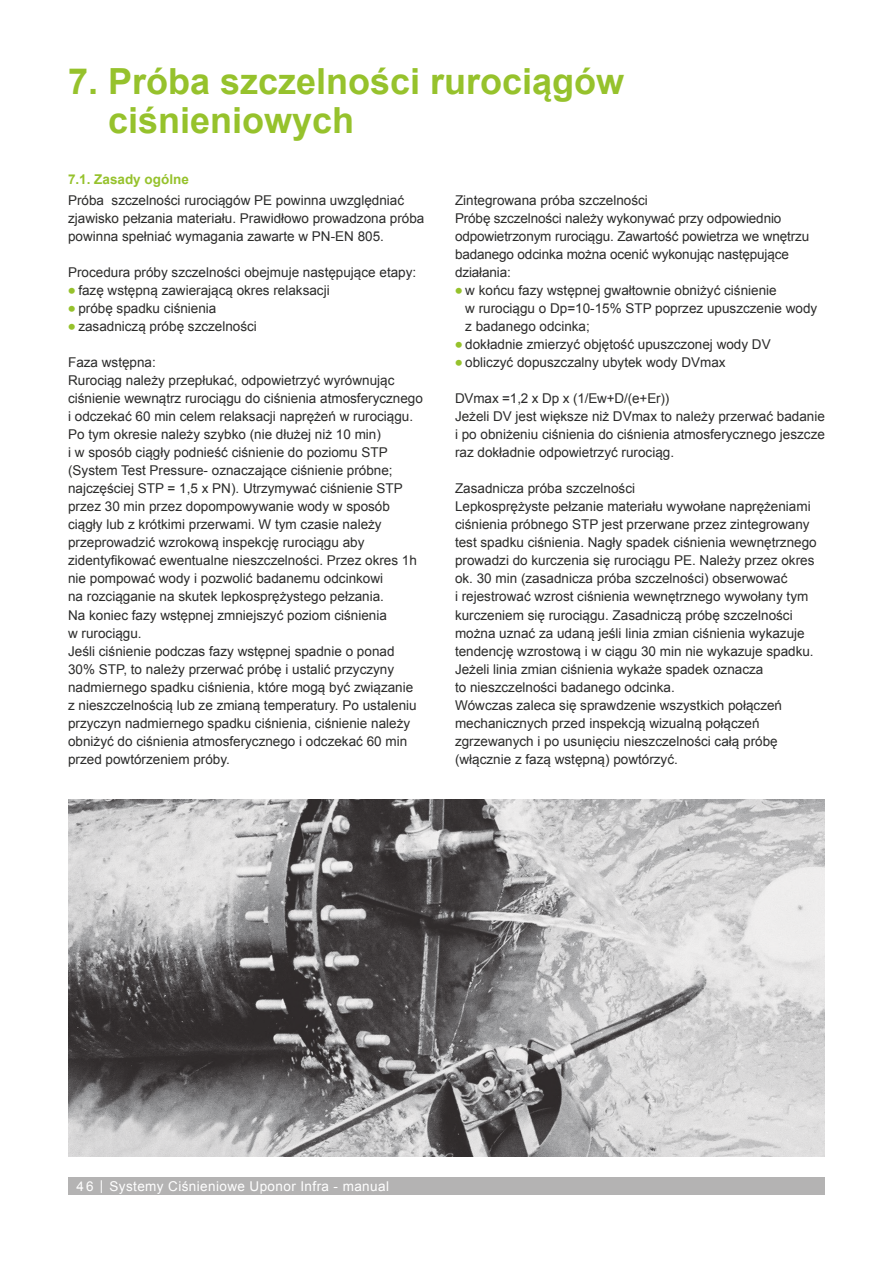
<style>
.page{position:relative;width:893px;height:1263px;background:#fff}
.page>*{position:absolute;margin:0;border:0;box-sizing:border-box;transform-origin:0 0}
.t1{font:700 36px/39px "Arial";color:#96c22c}
.t2{font:13.5px/18px "Arial";color:#2b2b2a}
.t3{font:13.5px "Arial";letter-spacing:.03em;color:#fff}
.t4{font:700 13.5px "Arial";color:#96c22c}
.s1{font-weight:700;font-size:21px;color:#96c22c}
</style>
<div class="page">
<div style="left:68px;top:1178px;width:757px;height:17px;background:#b4b3b3"></div>
<img style="left:68px;top:799px;width:757px;height:357px">
<h1 class="t1" style="left:108px;top:63px;width:518px;text-indent:-40px">7. Próba szczelności rurociągów ciśnieniowych</h1>
<p class="t4" style="left:68px;top:171px;width:122px">7.1. Zasady ogólne</p>
<p class="t2" style="left:68px;top:192px;width:358px">Próba szczelności rurociągów PE powinna uwzględniać zjawisko pełzania materiału. Prawidłowo prowadzona próba powinna spełniać wymagania zawarte w PN-EN 805.</p>
<p class="t2" style="left:68px;top:264px;width:350px">Procedura próby szczelności obejmuje następujące etapy:</p>
<p class="t2" style="left:68px;top:282px;width:263px"><span class="s1">•</span> fazę wstępną zawierającą okres relaksacji</p>
<p class="t2" style="left:68px;top:300px;width:150px"><span class="s1">•</span> próbę spadku ciśnienia</p>
<p class="t2" style="left:68px;top:318px;width:190px"><span class="s1">•</span> zasadniczą próbę szczelności</p>
<p class="t2" style="left:68px;top:354px;width:356px">Faza wstępna:<br>Rurociąg należy przepłukać, odpowietrzyć wyrównując ciśnienie wewnątrz rurociągu do ciśnienia atmosferycznego i odczekać 60 min celem relaksacji naprężeń w rurociągu.<br>Po tym okresie należy szybko (nie dłużej niż 10 min)<br>i w sposób ciągły podnieść ciśnienie do poziomu STP (System Test Pressure- oznaczające ciśnienie próbne; najczęściej STP = 1,5 x PN). Utrzymywać ciśnienie STP przez 30 min przez dopompowywanie wody w sposób ciągły lub z krótkimi przerwami. W tym czasie należy przeprowadzić wzrokową inspekcję rurociągu aby zidentyfikować ewentualne nieszczelności. Przez okres 1h nie pompować wody i pozwolić badanemu odcinkowi<br>na rozciąganie na skutek lepkosprężystego pełzania.<br>Na koniec fazy wstępnej zmniejszyć poziom ciśnienia<br>w rurociągu.<br>Jeśli ciśnienie podczas fazy wstępnej spadnie o ponad 30% STP, to należy przerwać próbę i ustalić przyczyny nadmiernego spadku ciśnienia, które mogą być związanie z nieszczelnością lub ze zmianą temperatury. Po ustaleniu przyczyn nadmiernego spadku ciśnienia, ciśnienie należy obniżyć do ciśnienia atmosferycznego i odczekać 60 min przed powtórzeniem próby.</p>
<p class="t2" style="left:455px;top:192px;width:356px">Zintegrowana próba szczelności<br>Próbę szczelności należy wykonywać przy odpowiednio odpowietrzonym rurociągu. Zawartość powietrza we wnętrzu badanego odcinka można ocenić wykonując następujące działania:</p>
<p class="t2" style="left:465px;top:282px;width:354px;text-indent:-10px"><span class="s1">•</span> w końcu fazy wstępnej gwałtownie obniżyć ciśnienie<br>w rurociągu o Dp=10-15% STP poprzez upuszczenie wody z badanego odcinka;</p>
<p class="t2" style="left:455px;top:336px;width:317px"><span class="s1">•</span> dokładnie zmierzyć objętość upuszczonej wody DV</p>
<p class="t2" style="left:455px;top:354px;width:272px"><span class="s1">•</span> obliczyć dopuszczalny ubytek wody DVmax</p>
<p class="t2" style="left:455px;top:390px;width:371px">DVmax =1,2 x Dp x (1/Ew+D/(e+Er))<br>Jeżeli DV jest większe niż DVmax to należy przerwać badanie i po obniżeniu ciśnienia do ciśnienia atmosferycznego jeszcze raz dokładnie odpowietrzyć rurociąg.</p>
<p class="t2" style="left:455px;top:480px;width:363px">Zasadnicza próba szczelności<br>Lepkosprężyste pełzanie materiału wywołane naprężeniami ciśnienia próbnego STP jest przerwane przez zintegrowany test spadku ciśnienia. Nagły spadek ciśnienia wewnętrznego prowadzi do kurczenia się rurociągu PE. Należy przez okres ok. 30 min (zasadnicza próba szczelności) obserwować<br>i rejestrować wzrost ciśnienia wewnętrznego wywołany tym kurczeniem się rurociągu. Zasadniczą próbę szczelności można uznać za udaną jeśli linia zmian ciśnienia wykazuje tendencję wzrostową i w ciągu 30 min nie wykazuje spadku.<br>Jeżeli linia zmian ciśnienia wykaże spadek oznacza<br>to nieszczelności badanego odcinka.<br>Wówczas zaleca się sprawdzenie wszystkich połączeń mechanicznych przed inspekcją wizualną połączeń zgrzewanych i po usunięciu nieszczelności całą próbę (włącznie z fazą wstępną) powtórzyć.</p>
<p class="t3" style="left:77px;top:1177px;width:314px">46 | Systemy Ciśnieniowe Uponor Infra - manual</p>
</div>
